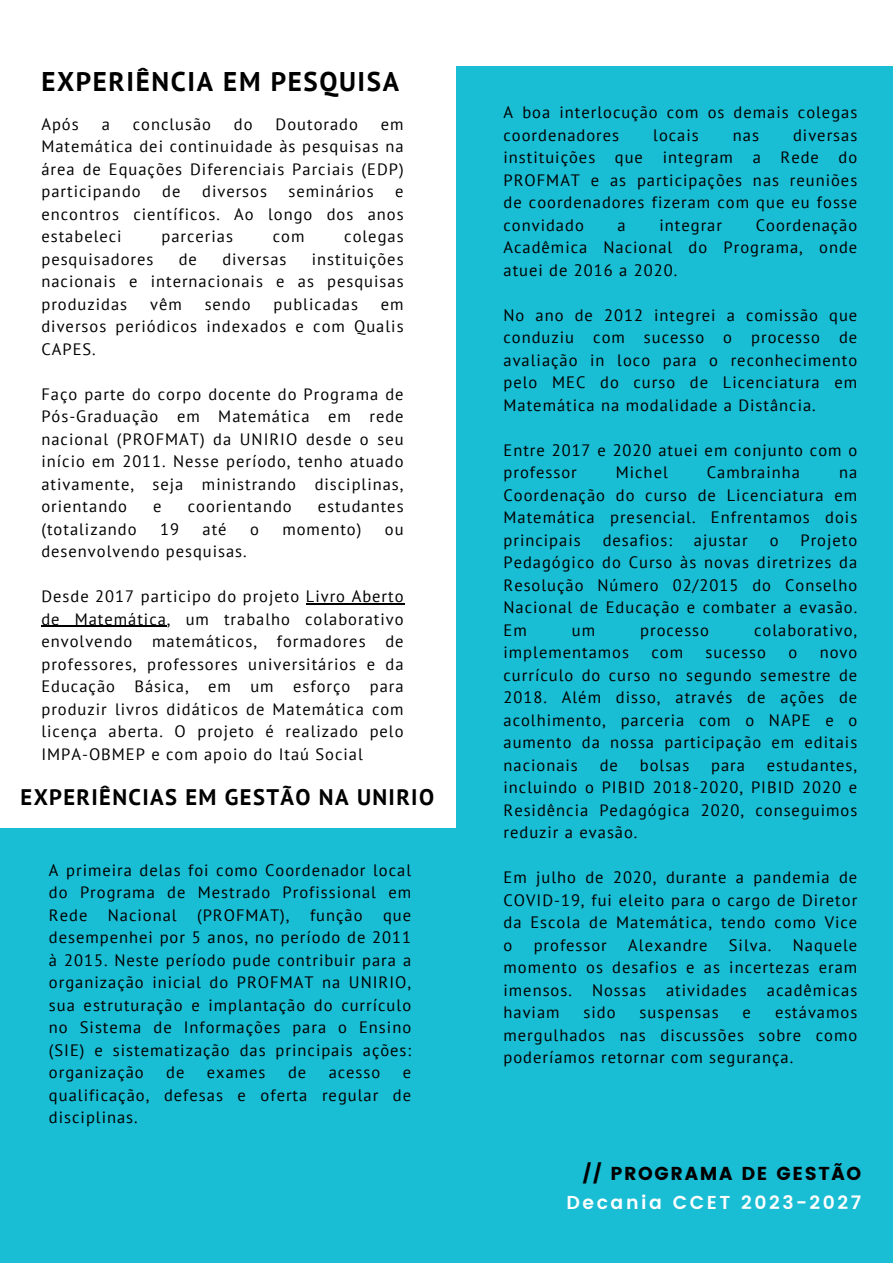
<style>
.page{position:relative;width:893px;height:1264px;background:#fff}
.page>*{position:absolute;margin:0;border:0;box-sizing:border-box;transform-origin:0 0}
.t1{font:700 27px "PT Sans";letter-spacing:.06em;color:#000}
.t2{font:700 22.5px "PT Sans";letter-spacing:.06em;color:#000}
.t3{font:600 18.75px "Poppins";letter-spacing:.135em;color:#fff}
.t4{font:18.75px "Poppins";letter-spacing:.09em;color:#000}
.t5{font:16.5px/22.5px "PT Sans";letter-spacing:.06em;color:#000;text-align:justify}
</style>
<div class="page">
<hr style="left:306px;top:603px;width:98px;height:1px;background:#000">
<hr style="left:41px;top:626px;width:126px;height:1px;background:#000">
<div style="left:0;top:829px;width:479px;height:433px;background:#19bdd4"></div>
<div style="left:457px;top:66px;width:435px;height:1196px;background:#19bdd4"></div>
<p class="t1" style="left:41px;top:64px;width:359px">EXPERIÊNCIA EM PESQUISA</p>
<p class="t5" style="left:41px;top:112px;width:39px">Após</p>
<p class="t5" style="left:102px;top:112px;width:10px">a</p>
<p class="t5" style="left:133px;top:112px;width:80px">conclusão</p>
<p class="t5" style="left:234px;top:112px;width:20px">do</p>
<p class="t5" style="left:275px;top:112px;width:84px">Doutorado</p>
<p class="t5" style="left:41px;top:112px;width:363px;text-indent:339px">em Matemática dei continuidade às pesquisas na área de Equações Diferenciais Parciais (EDP) participando</p>
<p class="t5" style="left:162px;top:180px;width:20px">de</p>
<p class="t5" style="left:202px;top:180px;width:66px">diversos</p>
<p class="t5" style="left:288px;top:180px;width:86px">seminários</p>
<p class="t5" style="left:41px;top:180px;width:363px;text-indent:354px">e encontros científicos. Ao longo dos anos estabeleci</p>
<p class="t5" style="left:161px;top:225px;width:73px">parcerias</p>
<p class="t5" style="left:273px;top:225px;width:33px">com</p>
<p class="t5" style="left:344px;top:225px;width:61px">colegas</p>
<p class="t5" style="left:41px;top:247px;width:363px;text-indent:270px">instituições nacionais e internacionais e as pesquisas produzidas</p>
<p class="t5" style="left:41px;top:247px;width:113px">pesquisadores</p>
<p class="t5" style="left:179px;top:247px;width:20px">de</p>
<p class="t5" style="left:222px;top:247px;width:66px">diversas</p>
<p class="t5" style="left:150px;top:292px;width:33px">vêm</p>
<p class="t5" style="left:205px;top:292px;width:47px">sendo</p>
<p class="t5" style="left:273px;top:292px;width:86px">publicadas</p>
<p class="t5" style="left:41px;top:292px;width:363px;text-indent:339px">em diversos periódicos indexados e com Qualis CAPES.</p>
<p class="t5" style="left:41px;top:382px;width:363px">Faço parte do corpo docente do Programa de Pós-Graduação em Matemática em rede nacional (PROFMAT) da UNIRIO desde o seu início em 2011. Nesse período, tenho atuado ativamente, seja ministrando disciplinas, orientando</p>
<p class="t5" style="left:153px;top:495px;width:10px">e</p>
<p class="t5" style="left:188px;top:495px;width:105px">coorientando</p>
<p class="t5" style="left:318px;top:495px;width:87px">estudantes</p>
<p class="t5" style="left:41px;top:517px;width:97px">(totalizando</p>
<p class="t5" style="left:160px;top:517px;width:20px">19</p>
<p class="t5" style="left:202px;top:517px;width:26px">até</p>
<p class="t5" style="left:250px;top:517px;width:10px">o</p>
<p class="t5" style="left:282px;top:517px;width:80px">momento)</p>
<p class="t5" style="left:385px;top:517px;width:20px">ou</p>
<p class="t5" style="left:41px;top:540px;width:207px">desenvolvendo pesquisas.</p>
<p class="t5" style="left:41px;top:585px;width:363px">Desde 2017 participo do projeto Livro Aberto de Matemática, um trabalho colaborativo envolvendo matemáticos, formadores de professores, professores universitários e da Educação Básica, em um esforço para produzir livros didáticos de Matemática com licença aberta. O projeto é realizado pelo IMPA-OBMEP e com apoio do Itaú Social</p>
<p class="t2" style="left:21px;top:781px;width:415px">EXPERIÊNCIAS EM GESTÃO NA UNIRIO</p>
<p class="t5" style="left:49px;top:858px;width:363px">A primeira delas foi como Coordenador local do Programa de Mestrado Profissional em Rede Nacional (PROFMAT), função que desempenhei por 5 anos, no período de 2011 à 2015. Neste período pude contribuir para a organização inicial do PROFMAT na UNIRIO, sua estruturação e implantação do currículo no Sistema de Informações para o Ensino (SIE) e sistematização das principais ações: organização</p>
<p class="t5" style="left:166px;top:1060px;width:20px">de</p>
<p class="t5" style="left:207px;top:1060px;width:60px">exames</p>
<p class="t5" style="left:288px;top:1060px;width:20px">de</p>
<p class="t5" style="left:329px;top:1060px;width:53px">acesso</p>
<p class="t5" style="left:49px;top:1060px;width:363px;text-indent:354px">e qualificação, defesas e oferta regular de disciplinas.</p>
<p class="t5" style="left:503px;top:101px;width:355px">A boa interlocução com os demais colegas coordenadores</p>
<p class="t5" style="left:503px;top:123px;width:355px;text-indent:289px">diversas instituições que integram a Rede do PROFMAT e as participações nas reuniões de coordenadores fizeram com que eu fosse convidado</p>
<p class="t5" style="left:653px;top:123px;width:47px">locais</p>
<p class="t5" style="left:732px;top:123px;width:28px">nas</p>
<p class="t5" style="left:503px;top:213px;width:355px;text-indent:252px">Coordenação Acadêmica Nacional do Programa, onde atuei de 2016 a 2020.</p>
<p class="t5" style="left:503px;top:303px;width:355px">No ano de 2012 integrei a comissão que conduziu com sucesso o processo de avaliação in loco para o reconhecimento pelo MEC do curso de Licenciatura em Matemática na modalidade a Distância.</p>
<p class="t5" style="left:503px;top:438px;width:355px">Entre 2017 e 2020 atuei em conjunto com o professor</p>
<p class="t5" style="left:617px;top:213px;width:10px">a</p>
<p class="t5" style="left:659px;top:213px;width:64px">integrar</p>
<p class="t5" style="left:615px;top:461px;width:54px">Michel</p>
<p class="t5" style="left:706px;top:461px;width:95px">Cambrainha</p>
<p class="t5" style="left:503px;top:461px;width:355px;text-indent:335px">na Coordenação do curso de Licenciatura em Matemática presencial. Enfrentamos dois principais</p>
<p class="t5" style="left:503px;top:528px;width:355px;text-indent:297px">Projeto Pedagógico do Curso às novas diretrizes da Resolução Número 02/2015 do Conselho Nacional de Educação e combater a evasão.<br>Em</p>
<p class="t5" style="left:602px;top:528px;width:71px">desafios:</p>
<p class="t5" style="left:694px;top:528px;width:55px">ajustar</p>
<p class="t5" style="left:769px;top:528px;width:10px">o</p>
<p class="t5" style="left:571px;top:618px;width:25px">um</p>
<p class="t5" style="left:640px;top:618px;width:70px">processo</p>
<p class="t5" style="left:754px;top:618px;width:105px">colaborativo,</p>
<p class="t5" style="left:503px;top:640px;width:127px">implementamos</p>
<p class="t5" style="left:651px;top:640px;width:33px">com</p>
<p class="t5" style="left:705px;top:640px;width:62px">sucesso</p>
<p class="t5" style="left:788px;top:640px;width:10px">o</p>
<p class="t5" style="left:503px;top:640px;width:355px;text-indent:316px">novo currículo do curso no segundo semestre de 2018. Além disso, através de ações de acolhimento, parceria com o NAPE e o aumento da nossa participação em editais nacionais</p>
<p class="t5" style="left:503px;top:753px;width:355px;text-indent:263px">estudantes, incluindo o PIBID 2018-2020, PIBID 2020 e Residência Pedagógica 2020, conseguimos reduzir a evasão.</p>
<p class="t5" style="left:503px;top:865px;width:355px">Em julho de 2020, durante a pandemia de COVID-19, fui eleito para o cargo de Diretor da Escola de Matemática, tendo como Vice o</p>
<p class="t5" style="left:599px;top:753px;width:20px">de</p>
<p class="t5" style="left:639px;top:753px;width:51px">bolsas</p>
<p class="t5" style="left:711px;top:753px;width:35px">para</p>
<p class="t5" style="left:533px;top:933px;width:75px">professor</p>
<p class="t5" style="left:628px;top:933px;width:81px">Alexandre</p>
<p class="t5" style="left:728px;top:933px;width:44px">Silva.</p>
<p class="t5" style="left:503px;top:933px;width:355px;text-indent:289px">Naquele momento os desafios e as incertezas eram imensos. Nossas atividades acadêmicas haviam</p>
<p class="t5" style="left:503px;top:1000px;width:355px;text-indent:271px">estávamos mergulhados nas discussões sobre como poderíamos retornar com segurança.</p>
<p class="t5" style="left:583px;top:1000px;width:34px">sido</p>
<p class="t5" style="left:639px;top:1000px;width:81px">suspensas</p>
<p class="t5" style="left:742px;top:1000px;width:10px">e</p>
<p class="t4" style="left:583px;top:1162px;width:280px">// PROGRAMA DE GESTÃO</p>
<p class="t3" style="left:566px;top:1191px;width:296px">Decania CCET 2023-2027</p>
</div>
